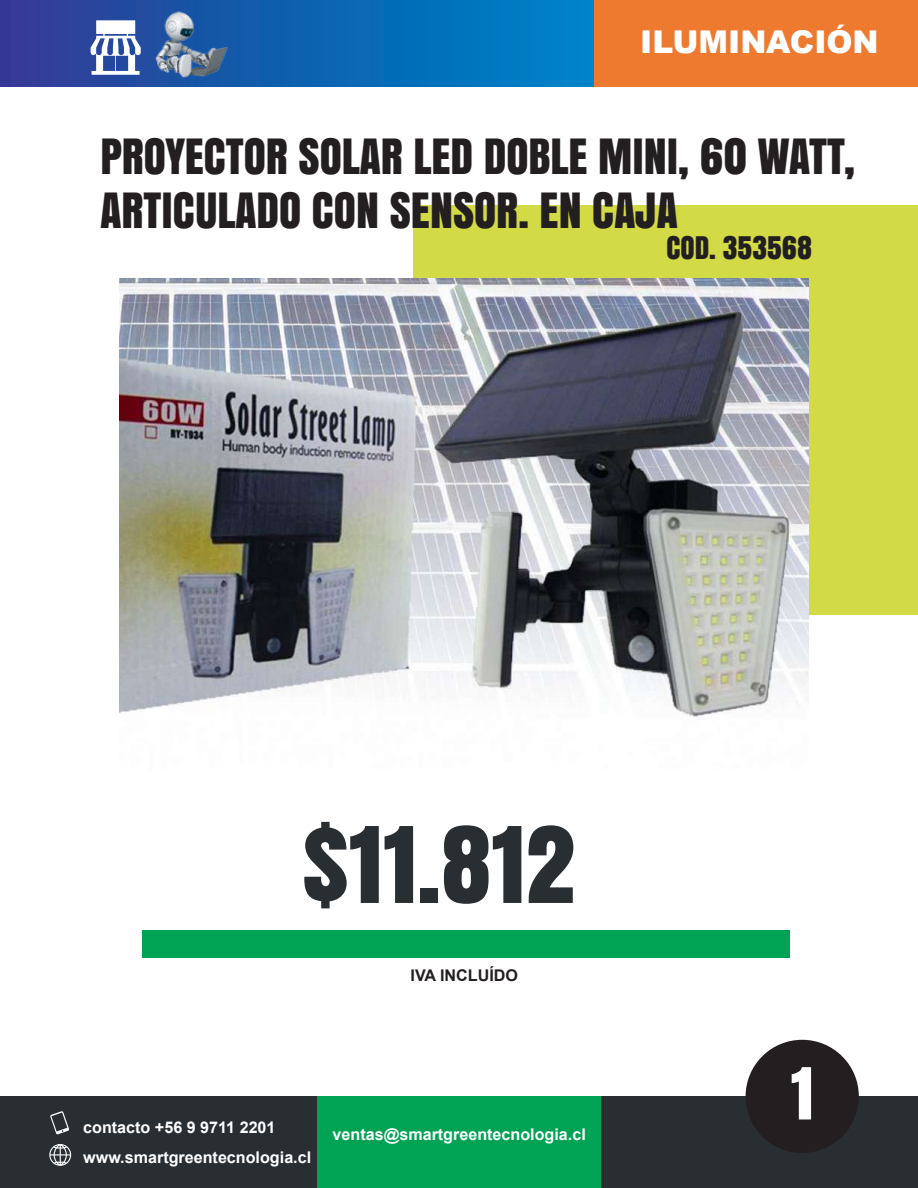
<style>
.page{position:relative;width:918px;height:1188px;background:#fff}
.page>*{position:absolute;margin:0;border:0;box-sizing:border-box;transform-origin:0 0}
.t1{font:98.85px "Anton";color:#292e32}
.t2{font:67.35px "Anton";color:#fff}
.t3{font:45.45px/54.4px "Anton";color:#231f20}
.t4{font:900 31.35px "Arial";color:#fff}
.t5{font:29.1px "Anton";color:#231f20}
.t6{font:700 16.2px/30.3px "Arial";color:#fff}
.t7{font:700 16.2px "Arial";color:#231f20}
</style>
<div class="page">
<div style="left:0;top:1096px;width:918px;height:92px;background:#292e32"></div>
<div style="left:317px;top:1096px;width:284px;height:92px;background:#00a253"></div>
<div style="left:142px;top:930px;width:647px;height:28px;background:#00a253"></div>
<svg style="left:0;top:0;width:594px;height:87px;background:#0f63b1"></svg>
<div style="left:414px;top:205px;width:504px;height:410px;background:#d2da45"></div>
<svg style="left:91px;top:20px;width:50px;height:55px"></svg>
<svg style="left:50px;top:1111px;width:19px;height:24px"></svg>
<svg style="left:49px;top:1144px;width:22px;height:22px"></svg>
<img style="left:145px;top:0;width:98px;height:87px">
<div style="left:594px;top:0;width:324px;height:87px;background:#ee7a30"></div>
<img style="left:120px;top:279px;width:689px;height:438px">
<div style="left:746px;top:1040px;width:113px;height:113px;background:#231f20;border-radius:50%"></div>
<h3 class="t4" style="left:640px;top:19px;width:240px">ILUMINACIÓN</h3>
<h3 class="t3" style="left:101px;top:127px;width:756px">PROYECTOR SOLAR LED DOBLE MINI, 60 WATT,<br>ARTICULADO CON SENSOR. EN CAJA</h3>
<h3 class="t5" style="left:666px;top:225px;width:147px">COD. 353568</h3>
<h1 class="t1" style="left:302px;top:787px;width:275px">$11.812</h1>
<p class="t7" style="left:411px;top:964px;width:109px">IVA INCLUÍDO</p>
<p class="t6" style="left:83px;top:1112px;width:229px">contacto +56 9 9711 2201 www.smartgreentecnologia.cl</p>
<p class="t6" style="left:333px;top:1120px;width:255px">ventas@smartgreentecnologia.cl</p>
<h2 class="t2" style="left:791px;top:1040px;width:25px">1</h2>
</div>
